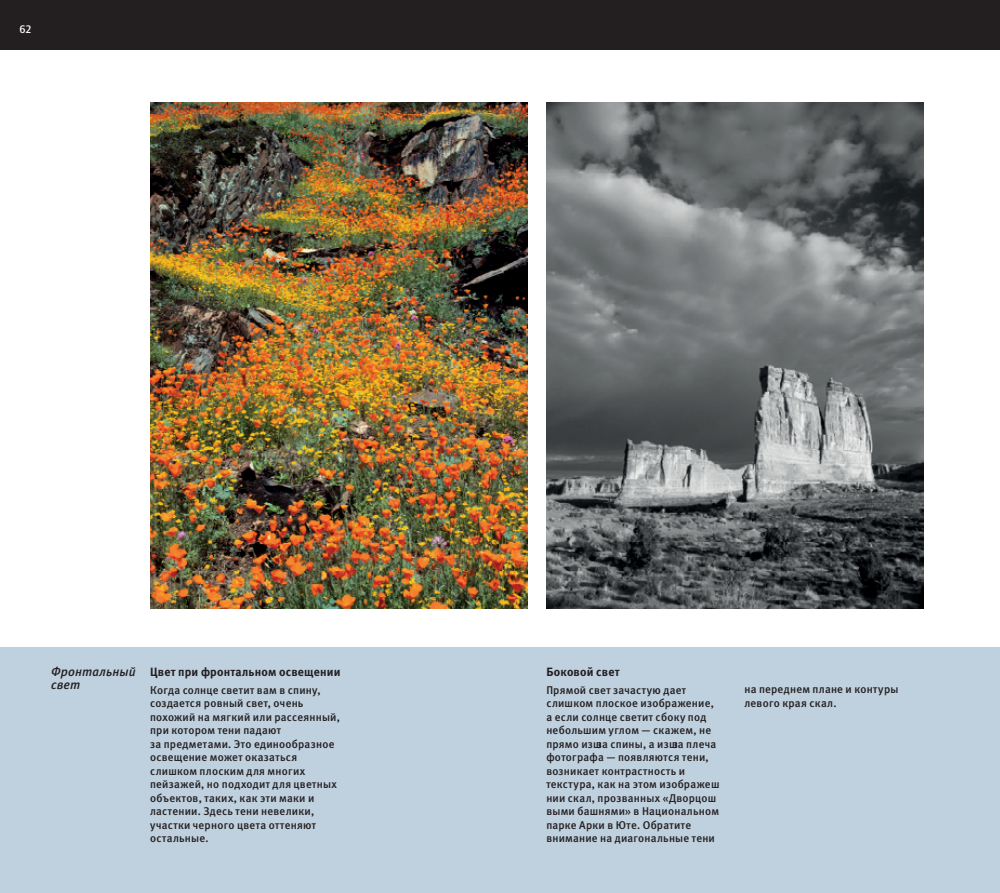
<style>
.page{position:relative;width:1000px;height:893px;background:#fff}
.page>*{position:absolute;margin:0;border:0;box-sizing:border-box;transform-origin:0 0}
.t1{font:italic 12.75px/12.8px "Meta Medium C";letter-spacing:.01em;color:#231f20}
.t2{font:12px "Meta Bold C";letter-spacing:.015em;color:#231f20}
.t3{font:11.25px/13.5px "Meta Medium C";letter-spacing:.02em;color:#231f20}
.t4{font:500 11.25px "Quay Sans ITC Std";color:#fcfcfc}
</style>
<div class="page">
<div style="left:0;top:648px;width:999px;height:245px;background:#bfd0de"></div>
<img style="left:150px;top:103px;width:377px;height:505px">
<img style="left:546px;top:103px;width:377px;height:505px">
<div style="left:0;top:0;width:999px;height:49px;background:#231f20"></div>
<p class="t4" style="left:19px;top:23px;width:14px">62</p>
<p class="t1" style="left:51px;top:666px;width:86px">Фронтальный свет</p>
<p class="t2" style="left:150px;top:665px;width:192px">Цвет при фронтальном освещении</p>
<p class="t3" style="left:150px;top:683px;width:191px">Когда солнце светит вам в спину, создается ровный свет, очень похожий на мягкий или рассеянный, при котором тени падают<br>за предметами. Это единообразное освещение может оказаться слишком плоским для многих пейзажей, но подходит для цветных объектов, таких, как эти маки и ластении. Здесь тени невелики, участки черного цвета оттеняют остальные.</p>
<p class="t2" style="left:546px;top:665px;width:75px">Боковой свет</p>
<p class="t3" style="left:546px;top:683px;width:175px">Прямой свет зачастую дает слишком плоское изображение, а если солнце светит сбоку под небольшим углом — скажем, не прямо изшза спины, а изшза плеча фотографа — появляются тени, возникает контрастность и текстура, как на этом изображеш нии скал, прозванных «Дворцош выми башнями» в Национальном парке Арки в Юте. Обратите внимание на диагональные тени</p>
<p class="t3" style="left:744px;top:683px;width:155px">на переднем плане и контуры левого края скал.</p>
</div>
